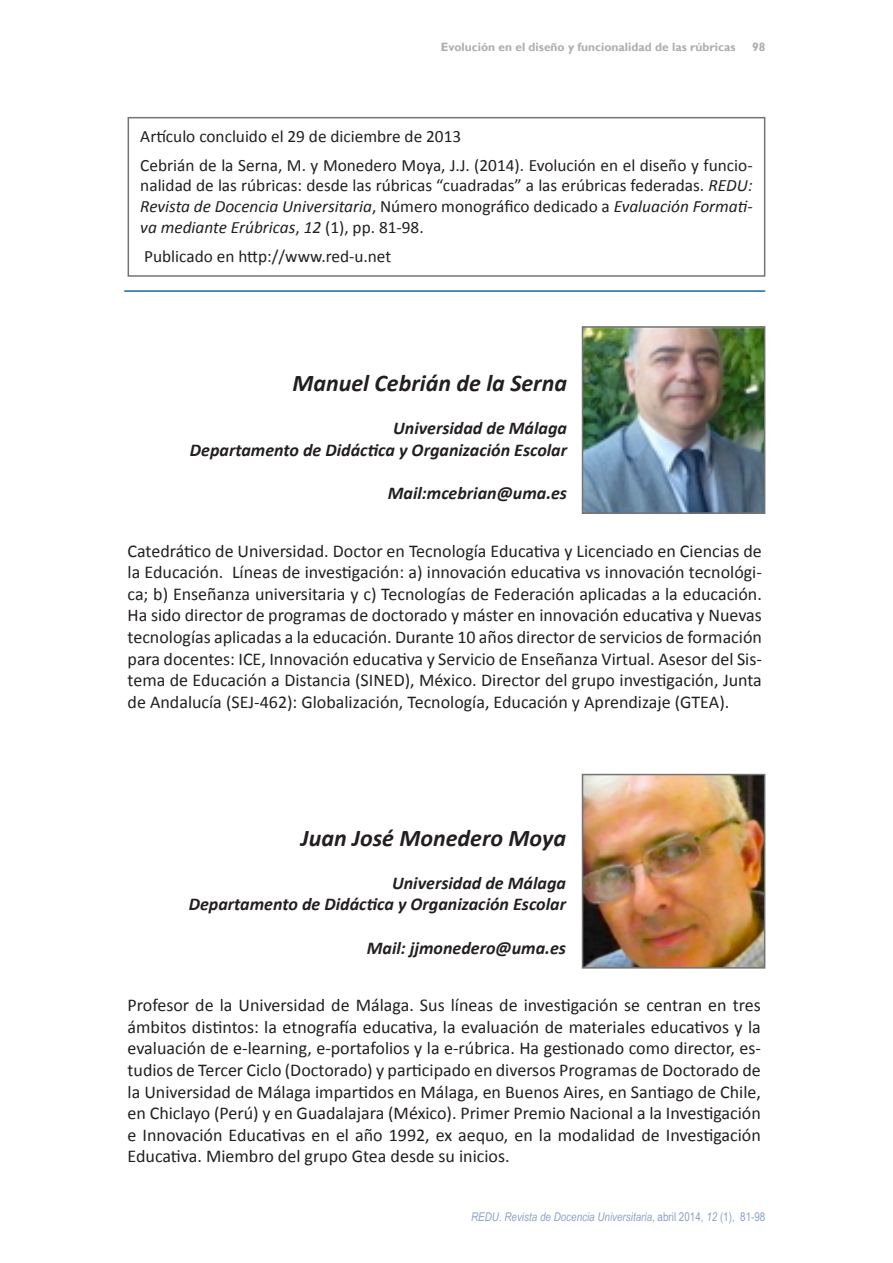
<style>
.page{position:relative;width:893px;height:1263px;background:#fff}
.page>*{position:absolute;margin:0;border:0;box-sizing:border-box;transform-origin:0 0}
.t1{font:italic 700 24px "Calibri";color:#231f20}
.t2{font:18px/21.6px "Calibri";color:#231f20;text-align:justify}
.t3{font:italic 700 18px "Calibri";color:#231f20}
.t4{font:17.25px/20.7px "Calibri";color:#231f20;text-align:justify}
.t5{font:italic 12px "Arial Narrow";color:#8ca2c4}
.t6{font:700 12px "Gill Sans";color:#b0adac}
.s1{font-style:italic}
.s2{font-style:normal}
</style>
<div class="page">
<img style="left:585px;top:329px;width:177px;height:182px">
<div style="left:582px;top:326px;width:183px;height:188px;border:2px solid #737474"></div>
<div style="left:128px;top:117px;width:637px;height:160px;border:2px solid #737474"></div>
<img style="left:585px;top:777px;width:177px;height:188px">
<div style="left:582px;top:774px;width:183px;height:194px;border:2px solid #737474"></div>
<hr style="left:124px;top:290px;width:641px;height:2px;background:#15699c">
<p class="t6" style="left:441px;top:40px;width:296px">Evolución en el diseño y funcionalidad de las rúbricas</p>
<p class="t6" style="left:752px;top:40px;width:15px">98</p>
<p class="t4" style="left:140px;top:126px;width:322px">Artículo concluido el 29 de diciembre de 2013</p>
<p class="t4" style="left:140px;top:154px;width:614px">Cebrián de la Serna, M. y Monedero Moya, J.J. (2014). Evolución en el diseño y funcio&shy;nalidad de las rúbricas: desde las rúbricas “cuadradas” a las erúbricas federadas. <span class="s1">REDU:<br>Revista de Docencia Universitaria</span>, Número monográfico dedicado a <span class="s1">Evaluación Formati&shy;va mediante Erúbricas</span>, <span class="s1">12</span> (1), pp. 81-98.</p>
<p class="t4" style="left:144px;top:246px;width:249px">Publicado en http://www.red‐u.net</p>
<p class="t1" style="left:292px;top:368px;width:276px">Manuel Cebrián de la Serna</p>
<p class="t3" style="left:393px;top:417px;width:175px">Universidad de Málaga</p>
<p class="t3" style="left:190px;top:438px;width:379px">Departamento de Didáctica y Organización Escolar</p>
<p class="t3" style="left:388px;top:481px;width:181px">Mail:mcebrian@uma.es</p>
<p class="t2" style="left:128px;top:540px;width:636px">Catedrático de Universidad. Doctor en Tecnología Educativa y Licenciado en Ciencias de la Educación. Líneas de investigación: a) innovación educativa vs innovación tecnológi&shy;ca; b) Enseñanza universitaria y c) Tecnologías de Federación aplicadas a la educación.<br>Ha sido director de programas de doctorado y máster en innovación educativa y Nuevas tecnologías aplicadas a la educación. Durante 10 años director de servicios de formación para docentes: ICE, Innovación educativa y Servicio de Enseñanza Virtual. Asesor del Sis&shy;tema de Educación a Distancia (SINED), México. Director del grupo investigación, Junta de Andalucía (SEJ-462): Globalización, Tecnología, Educación y Aprendizaje (GTEA).</p>
<p class="t1" style="left:301px;top:822px;width:267px">Juan José Monedero Moya</p>
<p class="t3" style="left:392px;top:871px;width:175px">Universidad de Málaga</p>
<p class="t3" style="left:189px;top:893px;width:379px">Departamento de Didáctica y Organización Escolar</p>
<p class="t3" style="left:367px;top:936px;width:201px">Mail: jjmonedero@uma.es</p>
<p class="t2" style="left:128px;top:994px;width:635px">Profesor de la Universidad de Málaga. Sus líneas de investigación se centran en tres ámbitos distintos: la etnografía educativa, la evaluación de materiales educativos y la evaluación de e-learning, e-portafolios y la e-rúbrica. Ha gestionado como director, es&shy;tudios de Tercer Ciclo (Doctorado) y participado en diversos Programas de Doctorado de la Universidad de Málaga impartidos en Málaga, en Buenos Aires, en Santiago de Chile, en Chiclayo (Perú) y en Guadalajara (México). Primer Premio Nacional a la Investigación e Innovación Educativas en el año 1992, ex aequo, en la modalidad de Investigación Educativa. Miembro del grupo Gtea desde su inicios.</p>
<p class="t5" style="left:471px;top:1208px;width:296px">REDU. Revista de Docencia Universitaria<span class="s2">, abril 2014,</span> 12 <span class="s2">(1), 81-98</span></p>
</div>
